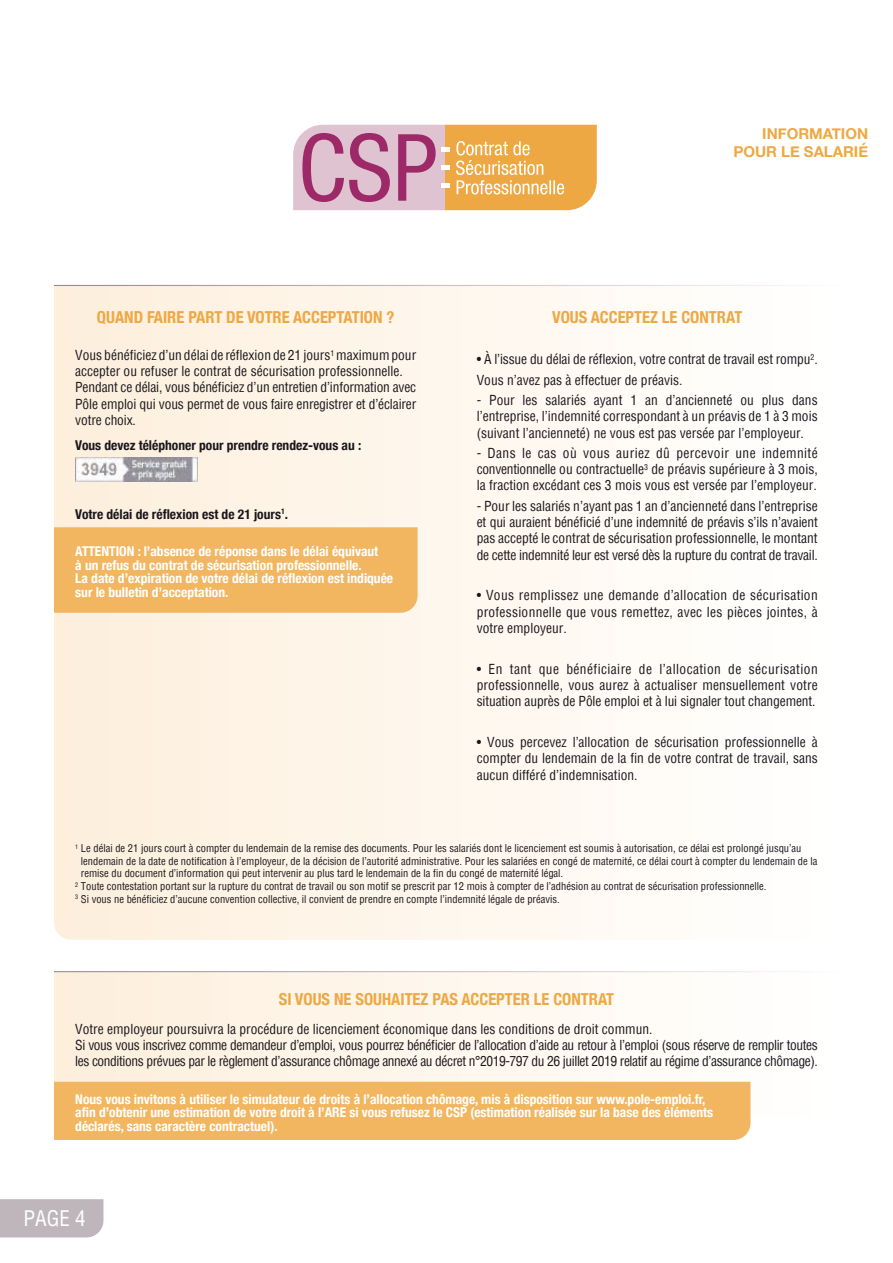
<style>
.page{position:relative;width:893px;height:1263px;background:#fff}
.page>*{position:absolute;margin:0;border:0;box-sizing:border-box;transform-origin:0 0}
.t1{font:condensed 21px "Helvetica";color:#fff}
.t2{font:700 condensed 16.5px "Helvetica Neue";color:#eea843}
.t3{font:700 15px/18px "Helvetica Neue";color:#eea843;text-align:right}
.t4{font:condensed 13.5px/16.2px "Helvetica";letter-spacing:-.01em;color:#1a171c;text-align:justify}
.t5{font:700 condensed 13.5px/13.5px "Helvetica Neue";color:#fff}
.t6{font:condensed 13.5px/16.2px "Helvetica";letter-spacing:-.03em;color:#1a171c}
.t7{font:700 condensed 13.5px "Helvetica Neue";color:#1a171c}
.t8{font:condensed 10.5px "Helvetica";color:#1a171c}
</style>
<div class="page">
<svg style="left:54px;top:286px;width:563px;height:654px"></svg>
<svg style="left:54px;top:972px;width:697px;height:144px"></svg>
<img style="left:75px;top:457px;width:123px;height:24px">
<div style="left:0;top:1199px;width:103px;height:38px;background:#beb6bb"></div>
<div style="left:54px;top:527px;width:364px;height:86px;background:#f2b661"></div>
<div style="left:54px;top:1082px;width:696px;height:58px;background:#f2b661"></div>
<svg style="left:293px;top:125px;width:304px;height:85px;background:#dfa787"></svg>
<p class="t3" style="left:733px;top:125px;width:136px">INFORMATION<br>POUR LE SALARIÉ</p>
<p class="t2" style="left:97px;top:304px;width:299px">QUAND FAIRE PART DE VOTRE ACCEPTATION ?</p>
<p class="t4" style="left:75px;top:347px;width:342px;text-align:left">Vous bénéficiez d’un délai de réflexion de 21 jours<sup>1</sup> maximum pour accepter ou refuser le contrat de sécurisation professionnelle.<br>Pendant ce délai, vous bénéficiez d’un entretien d’information avec Pôle emploi qui vous permet de vous faire enregistrer et d’éclairer votre choix.</p>
<p class="t7" style="left:75px;top:434px;width:288px">Vous devez téléphoner pour prendre rendez-vous au :</p>
<p class="t7" style="left:75px;top:502px;width:214px">Votre délai de réflexion est de 21 jours<sup>1</sup>.</p>
<p class="t5" style="left:75px;top:544px;width:319px">ATTENTION : l’absence de réponse dans le délai équivaut<br>à un refus du contrat de sécurisation professionnelle.<br>La date d’expiration de votre délai de réflexion est indiquée sur le bulletin d’acceptation.</p>
<p class="t2" style="left:552px;top:304px;width:191px">VOUS ACCEPTEZ LE CONTRAT</p>
<p class="t4" style="left:477px;top:349px;width:342px;line-height:20.4px">• À l’issue du délai de réflexion, votre contrat de travail est rompu<sup>2</sup>.<br>Vous n’avez pas à effectuer de préavis.</p>
<p class="t4" style="left:477px;top:392px;width:342px">- Pour les salariés ayant 1 an d’ancienneté ou plus dans l’entreprise, l’indemnité correspondant à un préavis de 1 à 3 mois (suivant l’ancienneté) ne vous est pas versée par l’employeur.</p>
<p class="t4" style="left:477px;top:445px;width:342px">- Dans le cas où vous auriez dû percevoir une indemnité conventionnelle ou contractuelle<sup>3</sup> de préavis supérieure à 3 mois, la fraction excédant ces 3 mois vous est versée par l’employeur.</p>
<p class="t4" style="left:477px;top:498px;width:342px">- Pour les salariés n’ayant pas 1 an d’ancienneté dans l’entreprise et qui auraient bénéficié d’une indemnité de préavis s’ils n’avaient pas accepté le contrat de sécurisation professionnelle, le montant de cette indemnité leur est versé dès la rupture du contrat de travail.</p>
<p class="t4" style="left:477px;top:587px;width:342px">• Vous remplissez une demande d’allocation de sécurisation professionnelle que vous remettez, avec les pièces jointes, à votre employeur.</p>
<p class="t4" style="left:477px;top:661px;width:342px">• En tant que bénéficiaire de l’allocation de sécurisation professionnelle, vous aurez à actualiser mensuellement votre situation auprès de Pôle emploi et à lui signaler tout changement.</p>
<p class="t4" style="left:477px;top:734px;width:342px">• Vous percevez l’allocation de sécurisation professionnelle à compter du lendemain de la fin de votre contrat de travail, sans aucun différé d’indemnisation.</p>
<p class="t8" style="left:75px;top:841px;width:728px"><sup>1</sup> Le délai de 21 jours court à compter du lendemain de la remise des documents. Pour les salariés dont le licenciement est soumis à autorisation, ce délai est prolongé jusqu’au</p>
<p class="t8" style="left:81px;top:854px;width:738px">lendemain de la date de notification à l’employeur, de la décision de l’autorité administrative. Pour les salariées en congé de maternité, ce délai court à compter du lendemain de la</p>
<p class="t8" style="left:81px;top:867px;width:484px">remise du document d’information qui peut intervenir au plus tard le lendemain de la fin du congé de maternité légal.</p>
<p class="t8" style="left:75px;top:879px;width:693px"><sup>2</sup> Toute contestation portant sur la rupture du contrat de travail ou son motif se prescrit par 12 mois à compter de l’adhésion au contrat de sécurisation professionnelle.</p>
<p class="t8" style="left:75px;top:892px;width:486px"><sup>3</sup> Si vous ne bénéficiez d’aucune convention collective, il convient de prendre en compte l’indemnité légale de préavis.</p>
<p class="t2" style="left:279px;top:985px;width:337px">SI VOUS NE SOUHAITEZ PAS ACCEPTER LE CONTRAT</p>
<p class="t6" style="left:75px;top:1020px;width:744px">Votre employeur poursuivra la procédure de licenciement économique dans les conditions de droit commun.<br>Si vous vous inscrivez comme demandeur d’emploi, vous pourrez bénéficier de l’allocation d’aide au retour à l’emploi (sous réserve de remplir toutes les conditions prévues par le règlement d’assurance chômage annexé au décret n°2019-797 du 26 juillet 2019 relatif au régime d’assurance chômage).</p>
<p class="t5" style="left:75px;top:1091px;width:639px">Nous vous invitons à utiliser le simulateur de droits à l’allocation chômage, mis à disposition sur www.pole-emploi.fr, afin d’obtenir une estimation de votre droit à l’ARE si vous refusez le CSP (estimation réalisée sur la base des éléments déclarés, sans caractère contractuel).</p>
<h1 class="t1" style="left:23px;top:1205px;width:64px">PAGE 4</h1>
</div>
